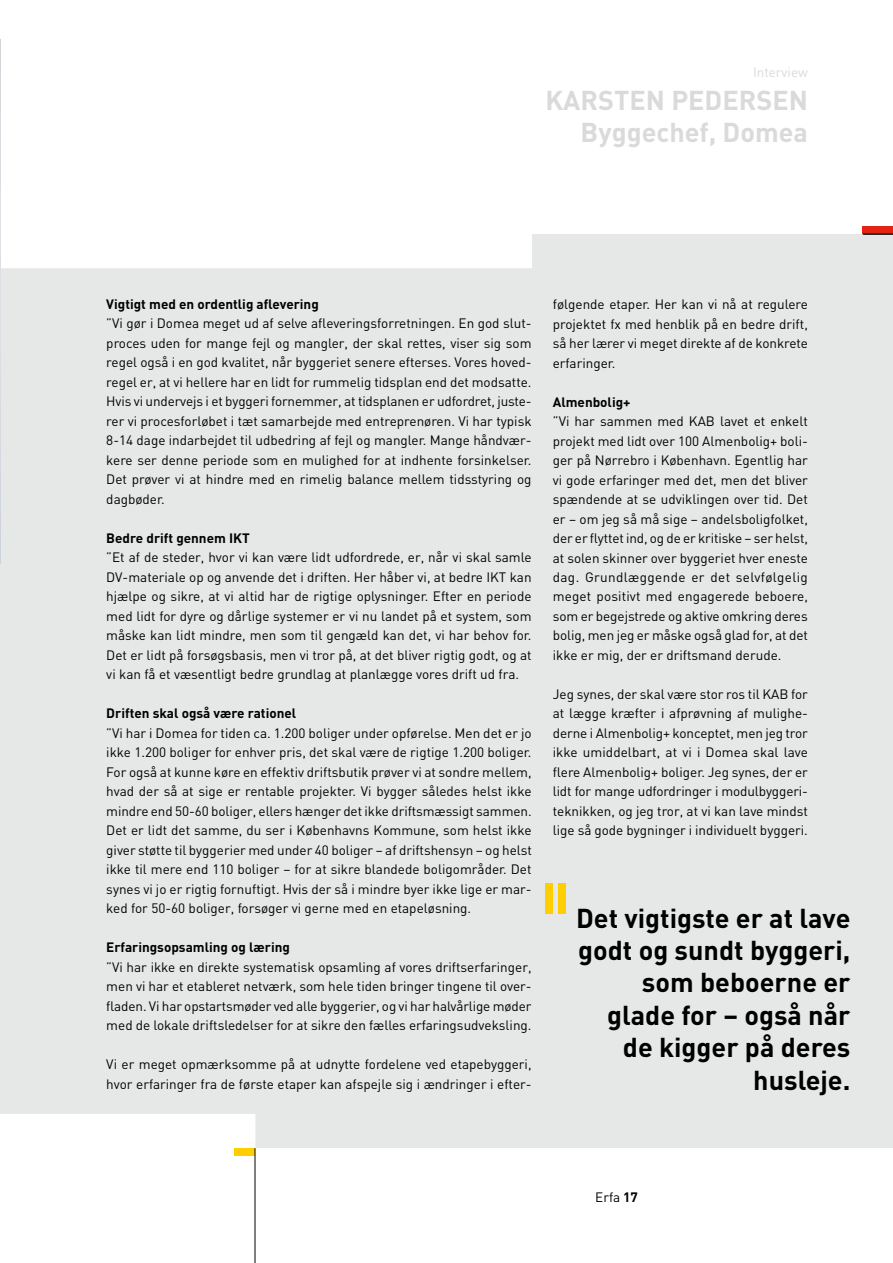
<style>
.page{position:relative;width:893px;height:1263px;background:#fff}
.page>*{position:absolute;margin:0;border:0;box-sizing:border-box;transform-origin:0 0}
.t1{font:700 27px/32.4px "DIN";color:#000;text-align:right}
.t2{font:700 27px/32.4px "DIN";color:#dadada;text-align:right}
.t3{font:13.5px/19.5px "DIN";color:#000;text-align:justify}
.t4{font:700 13.5px "DIN";color:#000}
.t5{font:13.5px "DIN";color:#dadada}
.s1{font-weight:700}
</style>
<div class="page">
<div style="left:0;top:234px;width:893px;height:914px;background:#e5e8e7"></div>
<div style="left:0;top:1114px;width:255px;height:34px;background:#fff"></div>
<div style="left:863px;top:226px;width:30px;height:8px;background:#e42313"></div>
<hr style="left:863px;top:234px;width:30px;height:1px;background:#000">
<div style="left:234px;top:1148px;width:21px;height:7px;background:#ffce00"></div>
<div style="left:0;top:223px;width:531px;height:45px;background:#fff"></div>
<div style="left:558px;top:883px;width:8px;height:31px;background:#ffce00"></div>
<div style="left:545px;top:883px;width:8px;height:31px;background:#ffce00"></div>
<img style="left:0;top:39px;width:1px;height:524px">
<hr style="left:255px;top:1148px;width:1px;height:115px;background:#000">
<p class="t5" style="left:753px;top:64px;width:56px">Interview</p>
<h1 class="t2" style="left:545px;top:83px;width:264px">karsten pedersen<br>Byggechef, Domea</h1>
<p class="t4" style="left:106px;top:295px;width:214px">Vigtigt med en ordentlig aflevering</p>
<p class="t3" style="left:106px;top:313px;width:427px">”Vi gør i Domea meget ud af selve afleveringsforretningen. En god slut&shy;proces uden for mange fejl og mangler, der skal rettes, viser sig som regel også i en god kvalitet, når byggeriet senere efterses. Vores hoved&shy;regel er, at vi hellere har en lidt for rummelig tidsplan end det modsatte.<br>Hvis vi undervejs i et byggeri fornemmer, at tidsplanen er udfordret, juste&shy;rer vi procesforløbet i tæt samarbejde med entreprenøren. Vi har typisk 8-14 dage indarbejdet til udbedring af fejl og mangler. Mange håndvær&shy;kere ser denne periode som en mulighed for at indhente forsinkelser.<br>Det prøver vi at hindre med en rimelig balance mellem tidsstyring og dagbøder.</p>
<p class="t4" style="left:106px;top:529px;width:131px">Bedre drift gennem IKT</p>
<p class="t3" style="left:106px;top:547px;width:427px">”Et af de steder, hvor vi kan være lidt udfordrede, er, når vi skal samle DV-materiale op og anvende det i driften. Her håber vi, at bedre IKT kan hjælpe og sikre, at vi altid har de rigtige oplysninger. Efter en periode med lidt for dyre og dårlige systemer er vi nu landet på et system, som måske kan lidt mindre, men som til gengæld kan det, vi har behov for.<br>Det er lidt på forsøgsbasis, men vi tror på, at det bliver rigtig godt, og at vi kan få et væsentligt bedre grundlag at planlægge vores drift ud fra.</p>
<p class="t4" style="left:106px;top:705px;width:191px">Driften skal også være rationel</p>
<p class="t3" style="left:106px;top:723px;width:427px">”Vi har i Domea for tiden ca. 1.200 boliger under opførelse. Men det er jo ikke 1.200 boliger for enhver pris, det skal være de rigtige 1.200 boliger.<br>For også at kunne køre en effektiv driftsbutik prøver vi at sondre mellem, hvad der så at sige er rentable projekter. Vi bygger således helst ikke mindre end 50-60 boliger, ellers hænger det ikke driftsmæssigt sammen.<br>Det er lidt det samme, du ser i Københavns Kommune, som helst ikke giver støtte til byggerier med under 40 boliger – af driftshensyn – og helst ikke til mere end 110 boliger – for at sikre blandede boligområder. Det synes vi jo er rigtig fornuftigt. Hvis der så i mindre byer ikke lige er mar&shy;ked for 50-60 boliger, forsøger vi gerne med en etapeløsning.</p>
<p class="t4" style="left:106px;top:939px;width:185px">Erfaringsopsamling og læring</p>
<p class="t3" style="left:106px;top:957px;width:427px">”Vi har ikke en direkte systematisk opsamling af vores driftserfaringer, men vi har et etableret netværk, som hele tiden bringer tingene til over&shy;fladen. Vi har opstartsmøder ved alle byggerier, og vi har halvårlige møder med de lokale driftsledelser for at sikre den fælles erfaringsudveksling.</p>
<p class="t3" style="left:106px;top:1054px;width:427px">Vi er meget opmærksomme på at udnytte fordelene ved etapebyggeri, hvor erfaringer fra de første etaper kan afspejle sig i ændringer i efter-</p>
<p class="t3" style="left:553px;top:294px;width:257px">følgende etaper. Her kan vi nå at regulere projektet fx med henblik på en bedre drift, så her lærer vi meget direkte af de konkrete erfaringer.</p>
<p class="t4" style="left:553px;top:393px;width:79px">Almenbolig+</p>
<p class="t3" style="left:553px;top:411px;width:257px">”Vi har sammen med KAB lavet et enkelt projekt med lidt over 100 Almenbolig+ boli&shy;ger på Nørrebro i København. Egentlig har vi gode erfaringer med det, men det bliver spændende at se udviklingen over tid. Det er – om jeg så må sige – andelsboligfolket, der er flyttet ind, og de er kritiske – ser helst, at solen skinner over byggeriet hver eneste dag. Grundlæggende er det selvfølgelig meget positivt med engagerede beboere, som er begejstrede og aktive omkring deres bolig, men jeg er måske også glad for, at det ikke er mig, der er driftsmand derude.</p>
<p class="t3" style="left:553px;top:684px;width:257px">Jeg synes, der skal være stor ros til KAB for at lægge kræfter i afprøvning af mulighe&shy;derne i Almenbolig+ konceptet, men jeg tror ikke umiddelbart, at vi i Domea skal lave flere Almenbolig+ boliger. Jeg synes, der er lidt for mange udfordringer i modulbyggeri&shy;teknikken, og jeg tror, at vi kan lave mindst lige så gode bygninger i individuelt byggeri.</p>
<h1 class="t1" style="left:576px;top:900px;width:276px">Det vigtigste er at lave godt og sundt byggeri, som beboerne er glade for – også når de kigger på deres husleje.</h1>
<p class="t3" style="left:595px;top:1187px;width:44px">Erfa <span class="s1">17</span></p>
</div>
